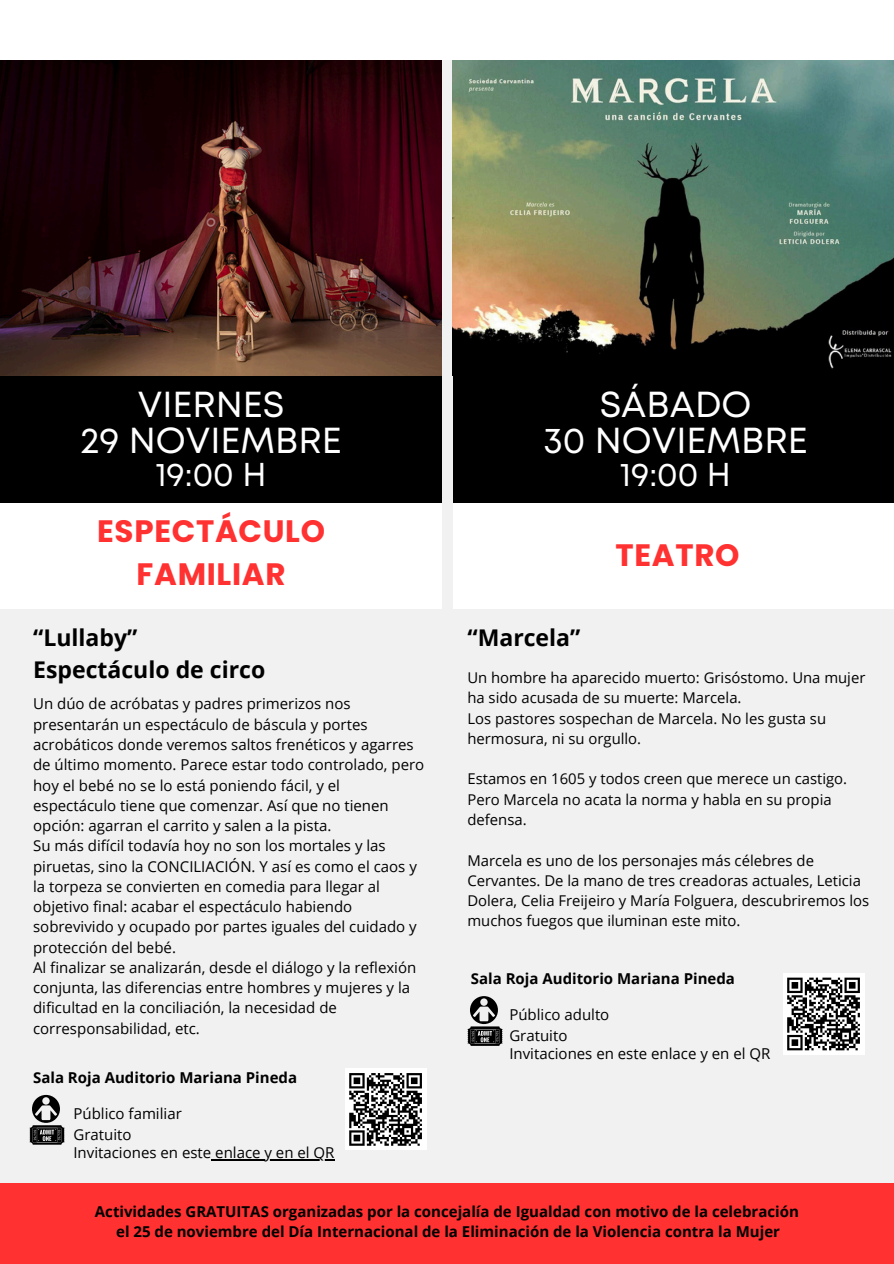
<style>
.page{position:relative;width:894px;height:1264px;background:#fff}
.page>*{position:absolute;margin:0;border:0;box-sizing:border-box;transform-origin:0 0}
.t1{font:36.15px/36px "Mont";color:#fff;text-align:center}
.t2{font:33px "Mont";color:#fff}
.t3{font:700 30.9px/42.8px "Poppins";letter-spacing:.02em;color:#ff3131;text-align:center}
.t4{font:700 23.1px/31.5px "Open Sans";color:#000}
.t5{font:15px/20.2px "Open Sans";color:#000}
.t6{font:700 15px/20.2px "Open Sans";color:#000;text-align:center}
.t7{font:14.85px/20.2px "Open Sans";color:#000}
</style>
<div class="page">
<div style="left:0;top:0;width:893px;height:1263px;background:#f1f1f1"></div>
<div style="left:0;top:503px;width:441px;height:105px;background:#fff"></div>
<div style="left:0;top:375px;width:441px;height:128px;background:#000"></div>
<img style="left:0;top:60px;width:441px;height:315px">
<img style="left:452px;top:60px;width:441px;height:315px">
<div style="left:453px;top:497px;width:440px;height:112px;background:#fff"></div>
<div style="left:453px;top:375px;width:440px;height:128px;background:#000"></div>
<div style="left:0;top:0;width:893px;height:60px;background:#fff"></div>
<div style="left:0;top:1182px;width:893px;height:81px;background:#ff3131"></div>
<hr style="left:215px;top:1159px;width:49px;height:1px;background:#000">
<hr style="left:264px;top:1159px;width:70px;height:1px;background:#000">
<svg style="left:29px;top:1094px;width:35px;height:50px"></svg>
<div style="left:345px;top:1068px;width:81px;height:82px;background:#fff"></div>
<svg style="left:349px;top:1073px;width:73px;height:73px"></svg>
<svg style="left:467px;top:996px;width:35px;height:49px"></svg>
<div style="left:782px;top:973px;width:82px;height:81px;background:#fff"></div>
<svg style="left:787px;top:977px;width:73px;height:74px"></svg>
<p class="t1" style="left:80px;top:389px;width:263px">VIERNES<br>29 NOVIEMBRE</p>
<p class="t2" style="left:156px;top:461px;width:112px">19:00 H</p>
<p class="t3" style="left:97px;top:510px;width:229px">ESPECTÁCULO<br>FAMILIAR</p>
<p class="t1" style="left:543px;top:389px;width:266px">SÁBADO<br>30 NOVIEMBRE</p>
<p class="t2" style="left:620px;top:461px;width:112px">19:00 H</p>
<p class="t3" style="left:615px;top:533px;width:125px">TEATRO</p>
<p class="t4" style="left:33px;top:621px;width:234px">“Lullaby”<br>Espectáculo de circo</p>
<p class="t4" style="left:467px;top:621px;width:114px">“Marcela”</p>
<p class="t7" style="left:467px;top:667px;width:399px">Un hombre ha aparecido muerto: Grisóstomo. Una mujer ha sido acusada de su muerte: Marcela.</p>
<p class="t7" style="left:467px;top:707px;width:360px">Los pastores sospechan de Marcela. No les gusta su hermosura, ni su orgullo.</p>
<p class="t7" style="left:467px;top:768px;width:381px">Estamos en 1605 y todos creen que merece un castigo.<br>Pero Marcela no acata la norma y habla en su propia defensa.</p>
<p class="t7" style="left:467px;top:849px;width:403px">Marcela es uno de los personajes más célebres de Cervantes. De la mano de tres creadoras actuales, Leticia Dolera, Celia Freijeiro y María Folguera, descubriremos los muchos fuegos que iluminan este mito.</p>
<h1 class="t5" style="left:33px;top:693px;width:392px">Un dúo de acróbatas y padres primerizos nos presentarán un espectáculo de báscula y portes acrobáticos donde veremos saltos frenéticos y agarres de último momento. Parece estar todo controlado, pero hoy el bebé no se lo está poniendo fácil, y el espectáculo tiene que comenzar. Así que no tienen opción: agarran el carrito y salen a la pista.</h1>
<h1 class="t5" style="left:33px;top:835px;width:385px">Su más difícil todavía hoy no son los mortales y las piruetas, sino la CONCILIACIÓN. Y así es como el caos y la torpeza se convierten en comedia para llegar al objetivo final: acabar el espectáculo habiendo sobrevivido y ocupado por partes iguales del cuidado y protección del bebé.</h1>
<h2 class="t5" style="left:33px;top:956px;width:384px">Al finalizar se analizarán, desde el diálogo y la reflexión conjunta, las diferencias entre hombres y mujeres y la dificultad en la conciliación, la necesidad de corresponsabilidad, etc.</h2>
<h2 class="t6" style="left:33px;top:1066px;width:265px">Sala Roja Auditorio Mariana Pineda</h2>
<h3 class="t5" style="left:73px;top:1102px;width:110px">Público familiar</h3>
<p class="t5" style="left:73px;top:1124px;width:60px">Gratuito</p>
<p class="t5" style="left:73px;top:1142px;width:262px">Invitaciones en este enlace y en el QR</p>
<h4 class="t6" style="left:470px;top:968px;width:265px">Sala Roja Auditorio Mariana Pineda</h4>
<h4 class="t5" style="left:509px;top:1004px;width:101px">Público adulto</h4>
<p class="t5" style="left:509px;top:1025px;width:60px">Gratuito</p>
<p class="t5" style="left:509px;top:1043px;width:262px">Invitaciones en este enlace y en el QR</p>
<h3 class="t6" style="left:95px;top:1201px;width:705px">Actividades GRATUITAS organizadas por la concejalía de Igualdad con motivo de la celebración el 25 de noviembre del Día Internacional de la Eliminación de la Violencia contra la Mujer</h3>
</div>
